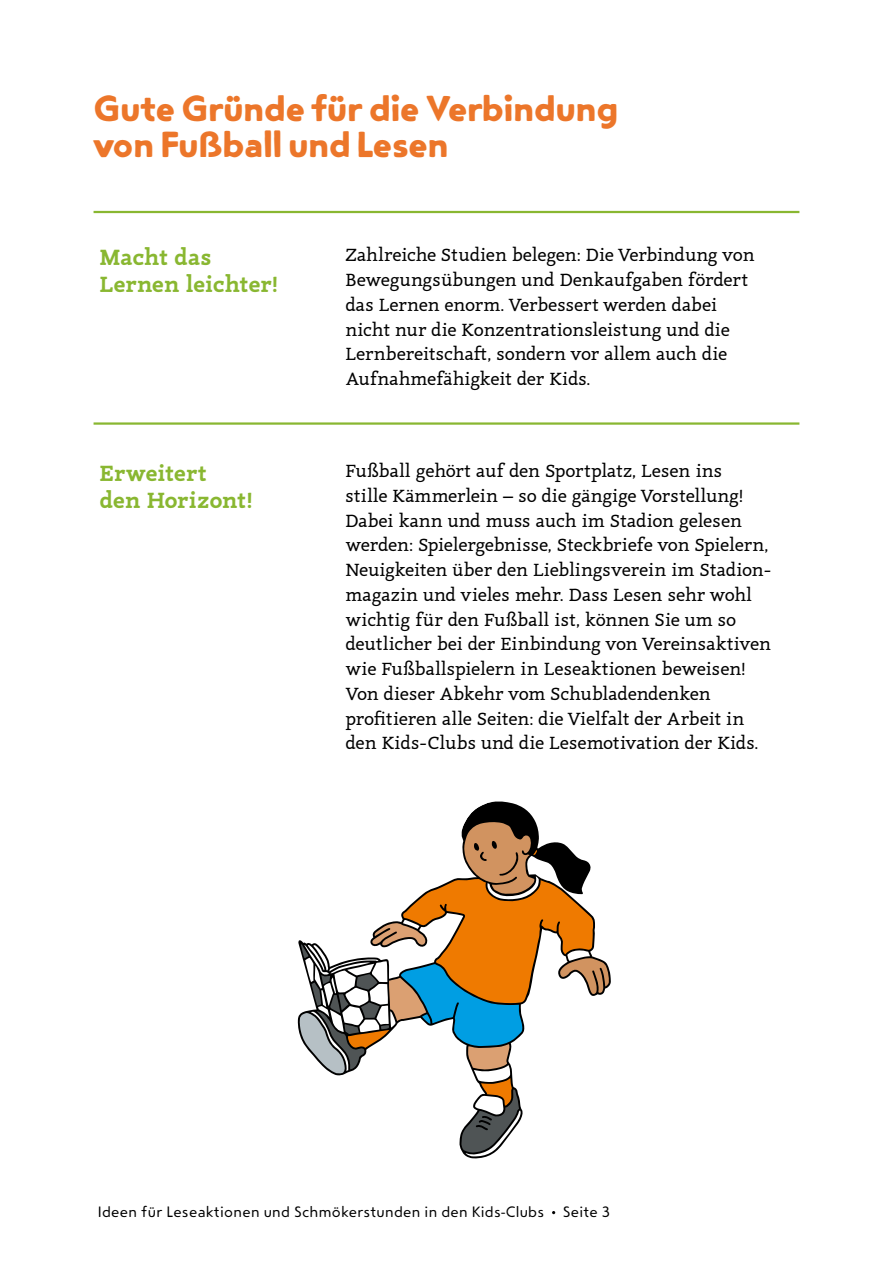
<style>
.page{position:relative;width:893px;height:1263px;background:#fff}
.page>*{position:absolute;margin:0;border:0;box-sizing:border-box;transform-origin:0 0}
.t1{font:36px/36px "Steagal Rough Bo";letter-spacing:-.01em;color:#ec762a}
.t2{font:700 22.5px/27px "Canape Serif";letter-spacing:-.015em;color:#89b731}
.t3{font:18px/24.8px "Canape Serif";letter-spacing:-.015em;color:#000}
.t4{font:15px "Steagal Rough Re";letter-spacing:.02em;color:#000}
</style>
<div class="page">
<svg style="left:300px;top:801px;width:309px;height:355px"></svg>
<hr style="left:94px;top:422px;width:705px;height:3px;background:#89b731">
<hr style="left:94px;top:211px;width:705px;height:2px;background:#89b731">
<h1 class="t1" style="left:94px;top:93px;width:526px">Gute Gründe für die Verbindung von Fußball und Lesen</h1>
<p class="t2" style="left:100px;top:243px;width:180px">Macht das<br>Lernen leichter!</p>
<p class="t3" style="left:345px;top:243px;width:411px">Zahlreiche Studien belegen: Die Verbindung von Bewegungsübungen und Denkaufgaben fördert das Lernen enorm. Verbessert werden dabei nicht nur die Konzentrationsleistung und die Lernbereitschaft, sondern vor allem auch die Aufnahmefähigkeit der Kids.</p>
<p class="t2" style="left:100px;top:459px;width:154px">Erweitert den Horizont!</p>
<p class="t3" style="left:345px;top:459px;width:427px">Fußball gehört auf den Sportplatz, Lesen ins<br>stille Kämmerlein – so die gängige Vorstellung!<br>Dabei kann und muss auch im Stadion gelesen werden: Spielergebnisse, Steckbriefe von Spielern, Neuigkeiten über den Lieblingsverein im Stadion&shy;magazin und vieles mehr. Dass Lesen sehr wohl wichtig für den Fußball ist, können Sie um so deutlicher bei der Einbindung von Vereinsaktiven wie Fußballspielern in Leseaktionen beweisen!<br>Von dieser Abkehr vom Schubladendenken profitieren alle Seiten: die Vielfalt der Arbeit in den Kids-Clubs und die Lesemotivation der Kids.</p>
<p class="t4" style="left:98px;top:1204px;width:514px">Ideen für Leseaktionen und Schmökerstunden in den Kids-Clubs Seite 3</p>
</div>
